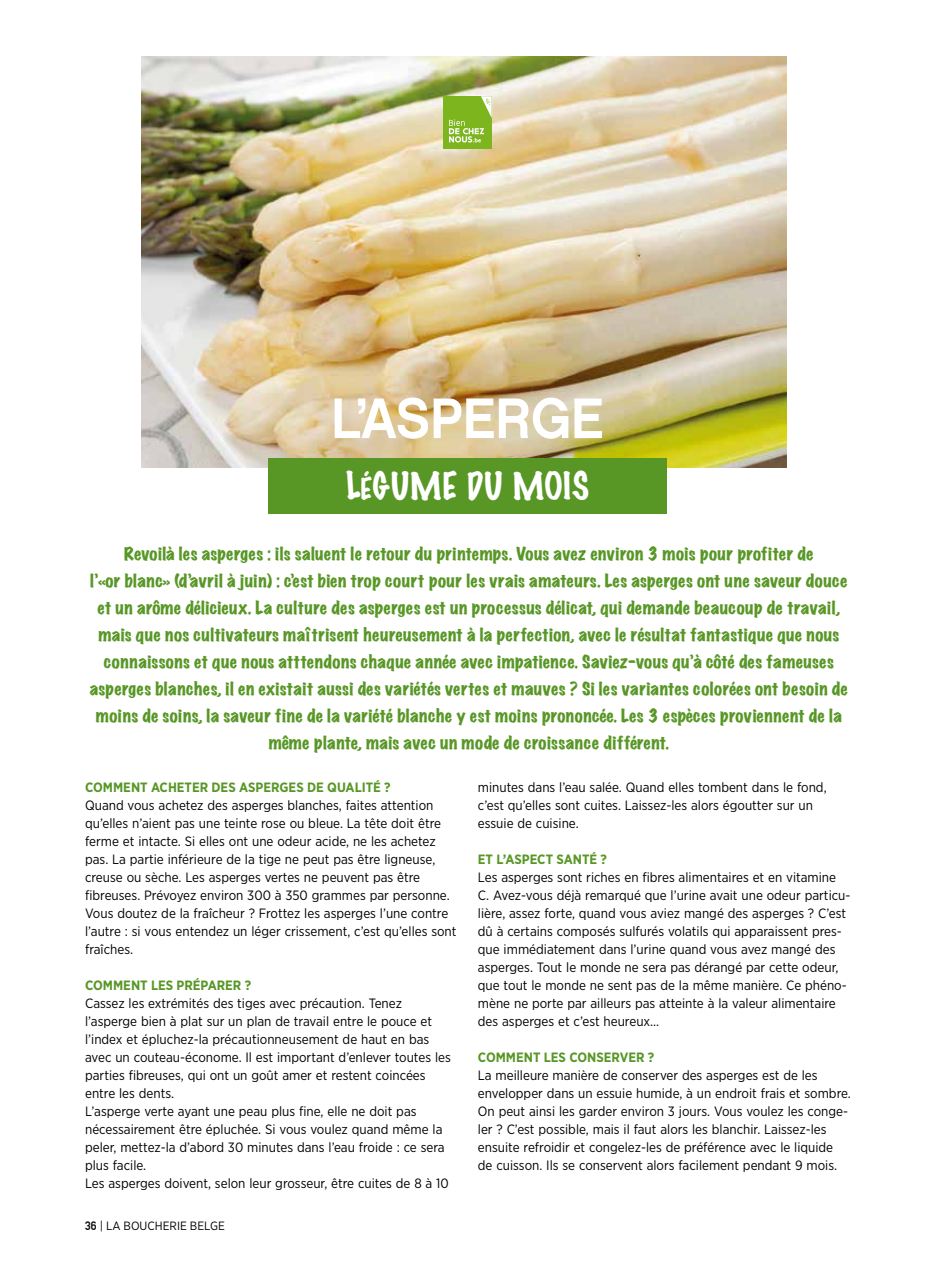
<style>
.page{position:relative;width:936px;height:1263px;background:#fff}
.page>*{position:absolute;margin:0;border:0;box-sizing:border-box;transform-origin:0 0}
.t1{font:57px "Chalet New York Nineteen Sixty";color:#fff;scale:.94 1}
.t2{font:100 34.35px "Marker Felt";color:#fff}
.t3{font:expanded 16.5px/27px "Marker Felt";letter-spacing:.025em;color:#589726;text-align:center}
.t4{font:13.5px/18px "Gotham Narrow";color:#000}
.t5{font:700 13.5px "Gotham Narrow";color:#589726}
.t6{font:12px "Gotham Narrow";color:#000}
.s1{font-family:"DIN Alternate";font-weight:700}
</style>
<div class="page">
<img style="left:142px;top:56px;width:644px;height:412px">
<div style="left:268px;top:458px;width:398px;height:56px;background:#589726"></div>
<div style="left:444px;top:96px;width:48px;height:53px;background:#7cb51d"></div>
<svg style="left:449px;top:96px;width:42px;height:46px"></svg>
<h1 class="t1" style="left:331px;top:384px;width:291px">L’ASPERGE</h1>
<h2 class="t2" style="left:346px;top:458px;width:245px">LÉGUME DU MOIS</h2>
<p class="t3" style="left:90px;top:540px;width:759px">Revoilà les asperges : ils saluent le retour du printemps. Vous avez environ 3 mois pour profiter de<br>l’«or blanc» (d’avril à juin) : c’est bien trop court pour les vrais amateurs. Les asperges ont une saveur douce et un arôme délicieux. La culture des asperges est un processus délicat, qui demande beaucoup de travail, mais que nos cultivateurs maîtrisent heureusement à la perfection, avec le résultat fantastique que nous connaissons et que nous atttendons chaque année avec impatience. Saviez-vous qu’à côté des fameuses asperges blanches, il en existait aussi des variétés vertes et mauves ? Si les variantes colorées ont besoin de moins de soins, la saveur fine de la variété blanche y est moins prononcée. Les 3 espèces proviennent de la même plante, mais avec un mode de croissance différent.</p>
<p class="t5" style="left:85px;top:779px;width:307px">COMMENT ACHETER DES ASPERGES DE QUALITÉ ?</p>
<p class="t4" style="left:85px;top:796px;width:373px">Quand vous achetez des asperges blanches, faites attention qu’elles n’aient pas une teinte rose ou bleue. La tête doit être ferme et intacte. Si elles ont une odeur acide, ne les achetez pas. La partie inférieure de la tige ne peut pas être ligneuse, creuse ou sèche. Les asperges vertes ne peuvent pas être fibreuses. Prévoyez environ 300 à 350 grammes par personne.<br>Vous doutez de la fraîcheur ? Frottez les asperges l’une contre l’autre : si vous entendez un léger crissement, c’est qu’elles sont fraîches.</p>
<p class="t5" style="left:85px;top:977px;width:167px">COMMENT LES PRÉPARER ?</p>
<p class="t4" style="left:85px;top:994px;width:367px">Cassez les extrémités des tiges avec précaution. Tenez l’asperge bien à plat sur un plan de travail entre le pouce et l’index et épluchez-la précautionneusement de haut en bas avec un couteau-économe. Il est important d’enlever toutes les parties fibreuses, qui ont un goût amer et restent coincées entre les dents.<br>L’asperge verte ayant une peau plus fine, elle ne doit pas nécessairement être épluchée. Si vous voulez quand même la peler, mettez-la d’abord 30 minutes dans l’eau froide : ce sera plus facile.<br>Les asperges doivent, selon leur grosseur, être cuites de 8 à 10</p>
<p class="t6" style="left:85px;top:1218px;width:141px"><span class="s1">36</span> | LA BOUCHERIE BELGE</p>
<p class="t4" style="left:478px;top:778px;width:350px">minutes dans l’eau salée. Quand elles tombent dans le fond, c’est qu’elles sont cuites. Laissez-les alors égoutter sur un essuie de cuisine.</p>
<p class="t5" style="left:478px;top:851px;width:130px">ET L’ASPECT SANTÉ ?</p>
<p class="t4" style="left:478px;top:868px;width:374px">Les asperges sont riches en fibres alimentaires et en vitamine C. Avez-vous déjà remarqué que l’urine avait une odeur particu&shy;lière, assez forte, quand vous aviez mangé des asperges ? C’est dû à certains composés sulfurés volatils qui apparaissent pres&shy;que immédiatement dans l’urine quand vous avez mangé des asperges. Tout le monde ne sera pas dérangé par cette odeur, que tout le monde ne sent pas de la même manière. Ce phéno&shy;mène ne porte par ailleurs pas atteinte à la valeur alimentaire des asperges et c’est heureux…</p>
<p class="t5" style="left:478px;top:1049px;width:178px">COMMENT LES CONSERVER ?</p>
<p class="t4" style="left:478px;top:1066px;width:374px">La meilleure manière de conserver des asperges est de les envelopper dans un essuie humide, à un endroit frais et sombre.<br>On peut ainsi les garder environ 3 jours. Vous voulez les conge&shy;ler ? C’est possible, mais il faut alors les blanchir. Laissez-les ensuite refroidir et congelez-les de préférence avec le liquide de cuisson. Ils se conservent alors facilement pendant 9 mois.</p>
</div>
